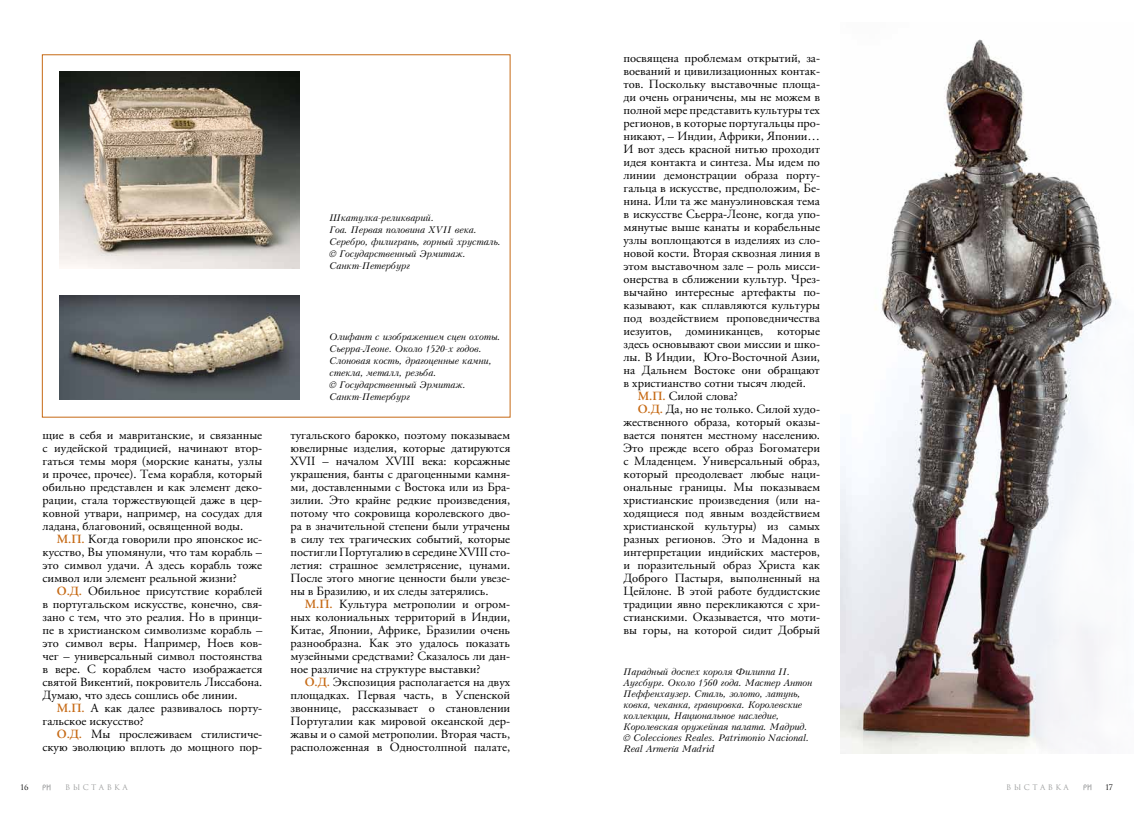
<style>
.page{position:relative;width:1134px;height:823px;background:#fff}
.page>*{position:absolute;margin:0;border:0;box-sizing:border-box;transform-origin:0 0}
.t1{font:12.5px/13px "APC Garamond";color:#000;text-align:justify}
.t2{font:italic 9px/12px "Kudryashev";letter-spacing:-.02em;color:#000}
.t3{font:7.5px "Romul";letter-spacing:.33em;color:#9c9d9d}
.t4{font:7.5px "Romul";color:#000}
.s1{font-weight:600;color:#c66a15}
.s2{font-family:"Times"}
</style>
<div class="page">
<svg style="left:43px;top:784px;width:8px;height:5px"></svg>
<svg style="left:1083px;top:784px;width:8px;height:5px"></svg>
<img style="left:60px;top:72px;width:240px;height:196px">
<img style="left:60px;top:295px;width:240px;height:105px">
<img style="left:841px;top:39px;width:275px;height:713px">
<p class="t1" style="left:43px;top:428px;width:221px">щие в себя и мавританские, и связанные с иудейской традицией, начинают втор&shy;гаться темы моря (морские канаты, узлы и прочее, прочее). Тема корабля, который обильно представлен и как элемент деко&shy;рации, стала торжествующей даже в цер&shy;ковной утвари, например, на сосудах для ладана, благовоний, освященной воды.</p>
<p class="t1" style="left:43px;top:532px;width:221px;text-indent:14px"><span class="s1">М.П.</span> Когда говорили про японское ис&shy;кусство, Вы упомянули, что там корабль – это символ удачи. А здесь корабль тоже символ или элемент реальной жизни?</p>
<p class="t1" style="left:43px;top:584px;width:221px;text-indent:14px"><span class="s1">О.Д.</span> Обильное присутствие кораблей в португальском искусстве, конечно, свя&shy;зано с тем, что это реалия. Но в принци&shy;пе в христианском символизме корабль – это символ веры. Например, Ноев ков&shy;чег – универсальный символ постоянства в вере. С кораблем часто изображается святой Викентий, покровитель Лиссабона.<br>Думаю, что здесь сошлись обе линии.</p>
<p class="t1" style="left:43px;top:701px;width:221px;text-indent:14px"><span class="s1">М.П.</span> А как далее развивалось порту&shy;гальское искусство?</p>
<p class="t1" style="left:43px;top:727px;width:221px;text-align:right"><span class="s1">О.Д.</span> Мы прослеживаем стилистиче&shy;скую эволюцию вплоть до мощного пор-</p>
<p class="t2" style="left:330px;top:211px;width:173px">Шкатулка-реликварий.<br>Гоа. Первая половина XVII века.<br>Серебро, филигрань, горный хрусталь. © Государственный Эрмитаж.<br>Санкт-Петербург</p>
<p class="t2" style="left:330px;top:330px;width:173px">Олифант с изображением сцен охоты.<br>Сьерра-Леоне. Около 1520-х годов.<br>Слоновая кость, драгоценные камни, стекла, металл, резьба.<br>© Государственный Эрмитаж.<br>Санкт-Петербург</p>
<p class="t1" style="left:291px;top:428px;width:221px">тугальского барокко, поэтому показываем ювелирные изделия, которые датируются XVII – началом XVIII века: корсажные украшения, банты с драгоценными камня&shy;ми, доставленными с Востока или из Бра&shy;зилии. Это крайне редкие произведения, потому что сокровища королевского дво&shy;ра в значительной степени были утрачены в силу тех трагических событий, которые постигли Португалию в середине XVIII сто&shy;летия: страшное землетрясение, цунами.<br>После этого многие ценности были увезе&shy;ны в Бразилию, и их следы затерялись.</p>
<p class="t1" style="left:291px;top:597px;width:221px;text-indent:14px"><span class="s1">М.П.</span> Культура метрополии и огром&shy;ных колониальных территорий в Индии, Китае, Японии, Африке, Бразилии очень разнообразна. Как это удалось показать музейными средствами? Сказалось ли дан&shy;ное различие на структуре выставки?</p>
<p class="t1" style="left:291px;top:675px;width:221px;text-indent:14px"><span class="s1">О.Д.</span> Экспозиция располагается на двух площадках. Первая часть, в Успенской звоннице, рассказывает о становлении Португалии как мировой океанской дер&shy;жавы и о самой метрополии. Вторая часть, расположенная в Одностолпной палате,</p>
<p class="t1" style="left:623px;top:51px;width:198px">посвящена проблемам открытий, за-</p>
<p class="t1" style="left:623px;top:64px;width:198px">воеваний и цивилизационных контак-</p>
<p class="t1" style="left:623px;top:77px;width:198px">тов. Поскольку выставочные площа-</p>
<p class="t1" style="left:623px;top:90px;width:198px">ди очень ограничены, мы не можем в</p>
<p class="t1" style="left:623px;top:103px;width:198px">полной мере представить культуры тех</p>
<p class="t1" style="left:623px;top:116px;width:198px">регионов, в которые португальцы про-</p>
<p class="t1" style="left:623px;top:129px;width:198px">никают, – Индии, Африки, Японии…</p>
<p class="t1" style="left:623px;top:142px;width:198px">И вот здесь красной нитью проходит</p>
<p class="t1" style="left:623px;top:155px;width:198px">идея контакта и синтеза. Мы идем по</p>
<p class="t1" style="left:623px;top:168px;width:198px">линии демонстрации образа порту-</p>
<p class="t1" style="left:623px;top:181px;width:198px">гальца в искусстве, предположим, Бе-</p>
<p class="t1" style="left:623px;top:194px;width:198px">нина. Или та же мануэлиновская тема</p>
<p class="t1" style="left:623px;top:207px;width:198px">в искусстве Сьерра-Леоне, когда упо-</p>
<p class="t1" style="left:623px;top:220px;width:198px">мянутые выше канаты и корабельные</p>
<p class="t1" style="left:623px;top:233px;width:198px">узлы воплощаются в изделиях из сло-</p>
<p class="t1" style="left:623px;top:246px;width:198px">новой кости. Вторая сквозная линия в</p>
<p class="t1" style="left:623px;top:259px;width:198px">этом выставочном зале – роль мисси-</p>
<p class="t1" style="left:623px;top:272px;width:198px">онерства в сближении культур. Чрез-</p>
<p class="t1" style="left:623px;top:285px;width:198px">вычайно интересные артефакты по-</p>
<p class="t1" style="left:623px;top:298px;width:198px">казывают, как сплавляются культуры</p>
<p class="t1" style="left:623px;top:311px;width:198px">под воздействием проповедничества</p>
<p class="t1" style="left:623px;top:324px;width:198px">иезуитов, доминиканцев, которые</p>
<p class="t1" style="left:623px;top:337px;width:198px">здесь основывают свои миссии и шко-</p>
<p class="t1" style="left:623px;top:350px;width:198px">лы. В Индии, Юго-Восточной Азии,</p>
<p class="t1" style="left:623px;top:363px;width:198px">на Дальнем Востоке они обращают</p>
<p class="t1" style="left:623px;top:376px;width:184px">в христианство сотни тысяч людей.</p>
<p class="t1" style="left:638px;top:389px;width:102px"><span class="s1">М.П.</span> Силой слова?</p>
<p class="t1" style="left:638px;top:402px;width:184px"><span class="s1">О.Д.</span> Да, но не только. Силой худо-</p>
<p class="t1" style="left:623px;top:415px;width:198px">жественного образа, который оказы-</p>
<p class="t1" style="left:623px;top:428px;width:198px">вается понятен местному населению.</p>
<p class="t1" style="left:623px;top:441px;width:198px">Это прежде всего образ Богоматери</p>
<p class="t1" style="left:623px;top:454px;width:198px">с Младенцем. Универсальный образ,</p>
<p class="t1" style="left:623px;top:467px;width:198px">который преодолевает любые наци-</p>
<p class="t1" style="left:623px;top:480px;width:198px">ональные границы. Мы показываем</p>
<p class="t1" style="left:623px;top:493px;width:198px">христианские произведения (или на-</p>
<p class="t1" style="left:623px;top:506px;width:198px">ходящиеся под явным воздействием</p>
<p class="t1" style="left:623px;top:519px;width:198px">христианской культуры) из самых</p>
<p class="t1" style="left:623px;top:532px;width:198px">разных регионов. Это и Мадонна в</p>
<p class="t1" style="left:623px;top:545px;width:198px">интерпретации индийских мастеров,</p>
<p class="t1" style="left:623px;top:558px;width:198px">и поразительный образ Христа как</p>
<p class="t1" style="left:623px;top:571px;width:198px">Доброго Пастыря, выполненный на</p>
<p class="t1" style="left:623px;top:584px;width:198px">Цейлоне. В этой работе буддистские</p>
<p class="t1" style="left:623px;top:597px;width:198px">традиции явно перекликаются с хри-</p>
<p class="t1" style="left:623px;top:610px;width:198px">стианскими. Оказывается, что моти-</p>
<p class="t1" style="left:623px;top:623px;width:198px">вы горы, на которой сидит Добрый</p>
<p class="t2" style="left:623px;top:665px;width:190px;line-height:11px">Парадный доспех короля Филиппа II.<br>Аугсбург. Около 1560 года. Мастер Антон Пеффенхаузер. Сталь, золото, латунь, ковка, чеканка, гравировка. Королевские коллекции, Национальное наследие, Королевская оружейная палата. Мадрид. © Colecciones Reales. Patrimonio Nacional.<br>Real Armer<span class="s2">í</span>a Madrid</p>
<p class="t4" style="left:20px;top:782px;width:10px">16</p>
<p class="t3" style="left:65px;top:782px;width:64px">выставка</p>
<p class="t3" style="left:1006px;top:782px;width:64px">выставка</p>
<p class="t4" style="left:1105px;top:782px;width:9px">17</p>
</div>
